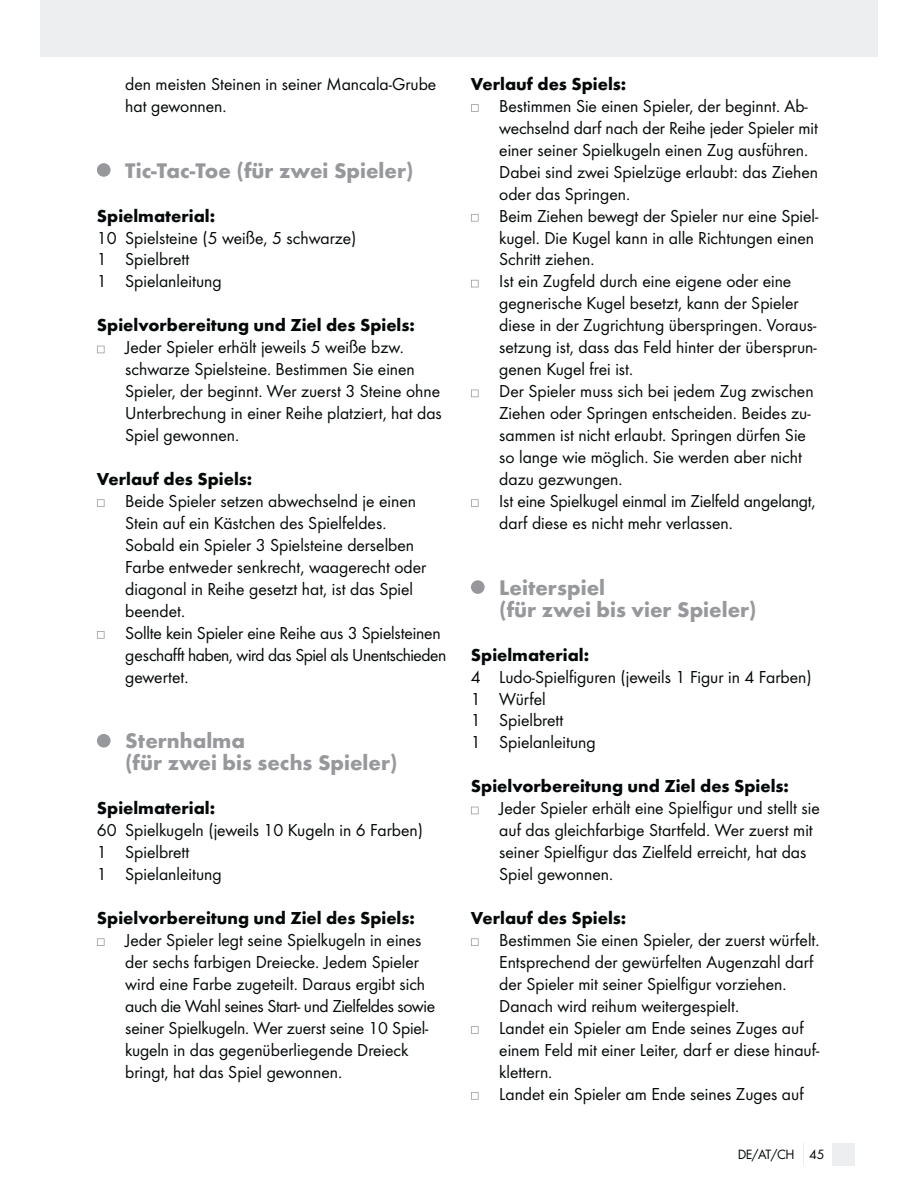
<style>
.page{position:relative;width:918px;height:1188px;background:#fff}
.page>*{position:absolute;margin:0;border:0;box-sizing:border-box;transform-origin:0 0}
.t1{font:700 21.9px/21.9px "Futura";color:#97989b}
.t2{font:18px/21.9px "Futura Boo";color:#040809}
.t3{font:700 18px "Futura";color:#040809}
.t4{font:13.95px "Futura Boo";letter-spacing:-.03em;color:#040809}
</style>
<div class="page">
<div style="left:40px;top:0;width:838px;height:57px;background:#edeeef"></div>
<div style="left:832px;top:1143px;width:23px;height:22px;background:#edeeef"></div>
<svg style="left:803px;top:1143px;width:1px;height:22px"></svg>
<div style="left:97px;top:163px;width:14px;height:14px;background:#97989b;border-radius:50%"></div>
<svg style="left:97px;top:346px;width:8px;height:7px"></svg>
<svg style="left:97px;top:499px;width:8px;height:8px"></svg>
<svg style="left:97px;top:631px;width:8px;height:8px"></svg>
<div style="left:97px;top:734px;width:14px;height:14px;background:#97989b;border-radius:50%"></div>
<svg style="left:97px;top:938px;width:8px;height:8px"></svg>
<svg style="left:471px;top:104px;width:8px;height:8px"></svg>
<svg style="left:471px;top:214px;width:8px;height:8px"></svg>
<svg style="left:471px;top:280px;width:8px;height:7px"></svg>
<svg style="left:471px;top:390px;width:8px;height:7px"></svg>
<svg style="left:471px;top:499px;width:8px;height:8px"></svg>
<div style="left:471px;top:580px;width:14px;height:14px;background:#97989b;border-radius:50%"></div>
<svg style="left:471px;top:807px;width:8px;height:7px"></svg>
<svg style="left:471px;top:938px;width:8px;height:8px"></svg>
<svg style="left:471px;top:1026px;width:8px;height:8px"></svg>
<svg style="left:471px;top:1092px;width:8px;height:8px"></svg>
<p class="t2" style="left:125px;top:75px;width:313px">den meisten Steinen in seiner Mancala-Grube hat gewonnen.</p>
<p class="t1" style="left:125px;top:161px;width:290px">Tic-Tac-Toe (für zwei Spieler)</p>
<p class="t3" style="left:97px;top:208px;width:120px">Spielmaterial:</p>
<p class="t2" style="left:97px;top:228px;width:261px">10 Spielsteine (5 weiße, 5 schwarze)<br>1 Spielbrett<br>1 Spielanleitung</p>
<p class="t3" style="left:97px;top:318px;width:320px">Spielvorbereitung und Ziel des Spiels:</p>
<p class="t2" style="left:125px;top:338px;width:318px">Jeder Spieler erhält jeweils 5 weiße bzw. schwarze Spielsteine. Bestimmen Sie einen Spieler, der beginnt. Wer zuerst 3 Steine ohne Unterbrechung in einer Reihe platziert, hat das Spiel gewonnen.</p>
<p class="t3" style="left:97px;top:472px;width:157px">Verlauf des Spiels:</p>
<p class="t2" style="left:125px;top:492px;width:323px">Beide Spieler setzen abwechselnd je einen Stein auf ein Kästchen des Spielfeldes.<br>Sobald ein Spieler 3 Spielsteine derselben Farbe entweder senkrecht, waagerecht oder diagonal in Reihe gesetzt hat, ist das Spiel beendet.<br>Sollte kein Spieler eine Reihe aus 3 Spielsteinen geschafft haben, wird das Spiel als Unentschieden gewertet.</p>
<p class="t1" style="left:125px;top:732px;width:274px">Sternhalma<br>(für zwei bis sechs Spieler)</p>
<p class="t3" style="left:97px;top:801px;width:120px">Spielmaterial:</p>
<p class="t2" style="left:97px;top:821px;width:328px">60 Spielkugeln (jeweils 10 Kugeln in 6 Farben)<br>1 Spielbrett<br>1 Spielanleitung</p>
<p class="t3" style="left:97px;top:911px;width:320px">Spielvorbereitung und Ziel des Spiels:</p>
<p class="t2" style="left:125px;top:931px;width:311px">Jeder Spieler legt seine Spielkugeln in eines der sechs farbigen Dreiecke. Jedem Spieler wird eine Farbe zugeteilt. Daraus ergibt sich auch die Wahl seines Start- und Zielfeldes sowie seiner Spielkugeln. Wer zuerst seine 10 Spiel&shy;kugeln in das gegenüberliegende Dreieck bringt, hat das Spiel gewonnen.</p>
<p class="t3" style="left:471px;top:77px;width:157px">Verlauf des Spiels:</p>
<p class="t2" style="left:499px;top:97px;width:321px">Bestimmen Sie einen Spieler, der beginnt. Ab&shy;wechselnd darf nach der Reihe jeder Spieler mit einer seiner Spielkugeln einen Zug ausführen.<br>Dabei sind zwei Spielzüge erlaubt: das Ziehen oder das Springen.<br>Beim Ziehen bewegt der Spieler nur eine Spiel&shy;kugel. Die Kugel kann in alle Richtungen einen Schritt ziehen.<br>Ist ein Zugfeld durch eine eigene oder eine gegnerische Kugel besetzt, kann der Spieler diese in der Zugrichtung überspringen. Voraus&shy;setzung ist, dass das Feld hinter der übersprun&shy;genen Kugel frei ist.<br>Der Spieler muss sich bei jedem Zug zwischen Ziehen oder Springen entscheiden. Beides zu&shy;sammen ist nicht erlaubt. Springen dürfen Sie so lange wie möglich. Sie werden aber nicht dazu gezwungen.<br>Ist eine Spielkugel einmal im Zielfeld angelangt, darf diese es nicht mehr verlassen.</p>
<p class="t1" style="left:499px;top:578px;width:259px">Leiterspiel<br>(für zwei bis vier Spieler)</p>
<p class="t3" style="left:471px;top:647px;width:120px">Spielmaterial:</p>
<p class="t2" style="left:471px;top:667px;width:342px">4 Ludo-Spielfiguren (jeweils 1 Figur in 4 Farben)<br>1 Würfel<br>1 Spielbrett<br>1 Spielanleitung</p>
<p class="t3" style="left:471px;top:779px;width:320px">Spielvorbereitung und Ziel des Spiels:</p>
<p class="t2" style="left:499px;top:799px;width:322px">Jeder Spieler erhält eine Spielfigur und stellt sie auf das gleichfarbige Startfeld. Wer zuerst mit seiner Spielfigur das Zielfeld erreicht, hat das Spiel gewonnen.</p>
<p class="t3" style="left:471px;top:911px;width:157px">Verlauf des Spiels:</p>
<p class="t2" style="left:499px;top:931px;width:322px">Bestimmen Sie einen Spieler, der zuerst würfelt.<br>Entsprechend der gewürfelten Augenzahl darf der Spieler mit seiner Spielfigur vorziehen.<br>Danach wird reihum weitergespielt.<br>Landet ein Spieler am Ende seines Zuges auf einem Feld mit einer Leiter, darf er diese hinauf&shy;klettern.<br>Landet ein Spieler am Ende seines Zuges auf</p>
<p class="t4" style="left:738px;top:1149px;width:88px">DE/AT/CH 45</p>
</div>
